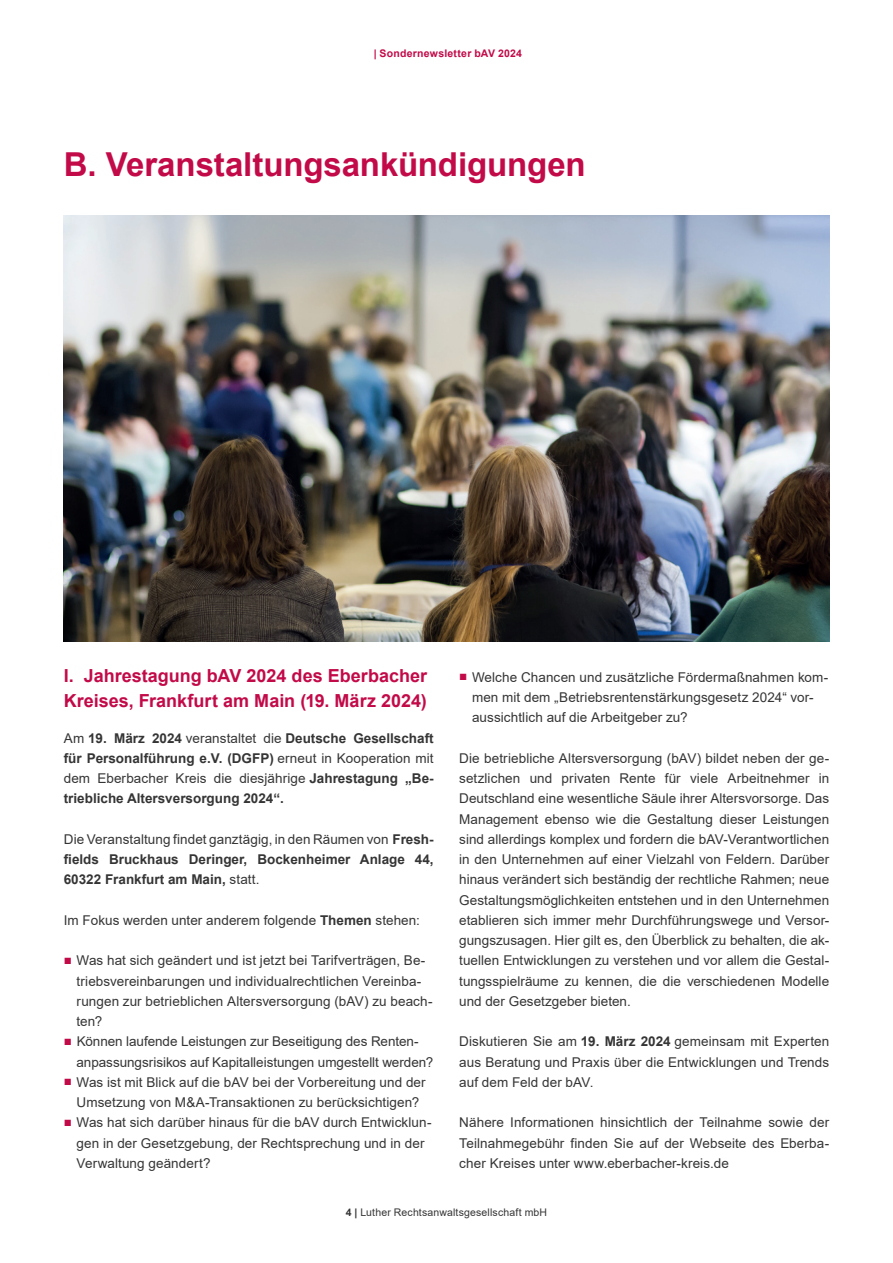
<style>
.page{position:relative;width:893px;height:1263px;background:#fff}
.page>*{position:absolute;margin:0;border:0;box-sizing:border-box;transform-origin:0 0}
.t1{font:700 33px "Arial";letter-spacing:-.005em;color:#c30a49}
.t2{font:700 18px/25.5px "Arial";color:#c30a49}
.t3{font:13.5px/20.2px "Arial";letter-spacing:.005em;color:#363536}
.t4{font:700 13.5px/20.2px "Arial";color:#363536;text-align:justify}
.t5{font:10.5px "Arial";letter-spacing:.015em;color:#363536}
.t6{font:700 10.5px "Arial";letter-spacing:.02em;color:#c30a49}
.s1{font-weight:400}
.s2{font-weight:700}
.s3{color:#c30a49}
</style>
<div class="page">
<img style="left:64px;top:216px;width:765px;height:425px">
<p class="t6" style="left:374px;top:46px;width:150px">| Sondernewsletter bAV 2024</p>
<h1 class="t1" style="left:64px;top:141px;width:523px">B. Veranstaltungsankündigungen</h1>
<h2 class="t2" style="left:64px;top:663px;width:365px">I. Jahrestagung bAV 2024 des Eberbacher<br>Kreises, Frankfurt am Main (19. März 2024)</h2>
<p class="t4" style="left:64px;top:728px;width:371px"><span class="s1">Am</span> 19. März 2024 <span class="s1">veranstaltet die</span> Deutsche Gesellschaft für Personalführung e.V. (DGFP) <span class="s1">erneut in Kooperation mit dem Eberbacher Kreis die diesjährige</span> Jahrestagung „Be&shy;triebliche Altersversorgung 2024“.</p>
<p class="t4" style="left:64px;top:829px;width:371px"><span class="s1">Die Veranstaltung findet ganztägig, in den Räumen von</span> Fresh&shy;fields Bruckhaus Deringer, Bockenheimer Anlage 44, 60322 Frankfurt am Main, <span class="s1">statt.</span></p>
<p class="t3" style="left:64px;top:910px;width:358px">Im Fokus werden unter anderem folgende <span class="s2">Themen</span> stehen:</p>
<p class="t3" style="left:77px;top:950px;width:358px;text-indent:-13px"><span class="s3">■</span> Was hat sich geändert und ist jetzt bei Tarifverträgen, Be&shy;triebsvereinbarungen und individualrechtlichen Vereinba&shy;rungen zur betrieblichen Altersversorgung (bAV) zu beach&shy;ten?</p>
<p class="t3" style="left:77px;top:1031px;width:358px;text-indent:-13px"><span class="s3">■</span> Können laufende Leistungen zur Beseitigung des Renten&shy;anpassungsrisikos auf Kapitalleistungen umgestellt werden?</p>
<p class="t3" style="left:64px;top:1072px;width:363px;text-align:center"><span class="s3">■</span> Was ist mit Blick auf die bAV bei der Vorbereitung und der<br>Umsetzung von M&amp;A-Transaktionen zu berücksichtigen?</p>
<p class="t3" style="left:77px;top:1112px;width:356px;text-indent:-13px"><span class="s3">■</span> Was hat sich darüber hinaus für die bAV durch Entwicklun&shy;gen in der Gesetzgebung, der Rechtsprechung und in der<br>Verwaltung geändert?</p>
<p class="t3" style="left:472px;top:667px;width:358px;text-indent:-13px"><span class="s3">■</span> Welche Chancen und zusätzliche Fördermaßnahmen kom&shy;men mit dem „Betriebsrentenstärkungsgesetz 2024“ vor&shy;aussichtlich auf die Arbeitgeber zu?</p>
<p class="t3" style="left:459px;top:748px;width:371px;text-align:justify">Die betriebliche Altersversorgung (bAV) bildet neben der ge&shy;setzlichen und privaten Rente für viele Arbeitnehmer in Deutschland eine wesentliche Säule ihrer Altersvorsorge. Das Management ebenso wie die Gestaltung dieser Leistungen sind allerdings komplex und fordern die bAV-Verantwortlichen in den Unternehmen auf einer Vielzahl von Feldern. Darüber hinaus verändert sich beständig der rechtliche Rahmen; neue Gestaltungsmöglichkeiten entstehen und in den Unternehmen etablieren sich immer mehr Durchführungswege und Versor&shy;gungszusagen. Hier gilt es, den Überblick zu behalten, die ak&shy;tuellen Entwicklungen zu verstehen und vor allem die Gestal&shy;tungsspielräume zu kennen, die die verschiedenen Modelle und der Gesetzgeber bieten.</p>
<p class="t3" style="left:459px;top:1031px;width:371px;text-align:justify">Diskutieren Sie am <span class="s2">19. März 2024</span> gemeinsam mit Experten aus Beratung und Praxis über die Entwicklungen und Trends auf dem Feld der bAV.</p>
<p class="t3" style="left:459px;top:1112px;width:371px;text-align:justify">Nähere Informationen hinsichtlich der Teilnahme sowie der Teilnahmegebühr finden Sie auf der Webseite des Eberba&shy;cher Kreises unter www.eberbacher-kreis.de</p>
<p class="t5" style="left:346px;top:1205px;width:203px"><span class="s2">4 |</span> Luther Rechtsanwaltsgesellschaft mbH</p>
</div>
